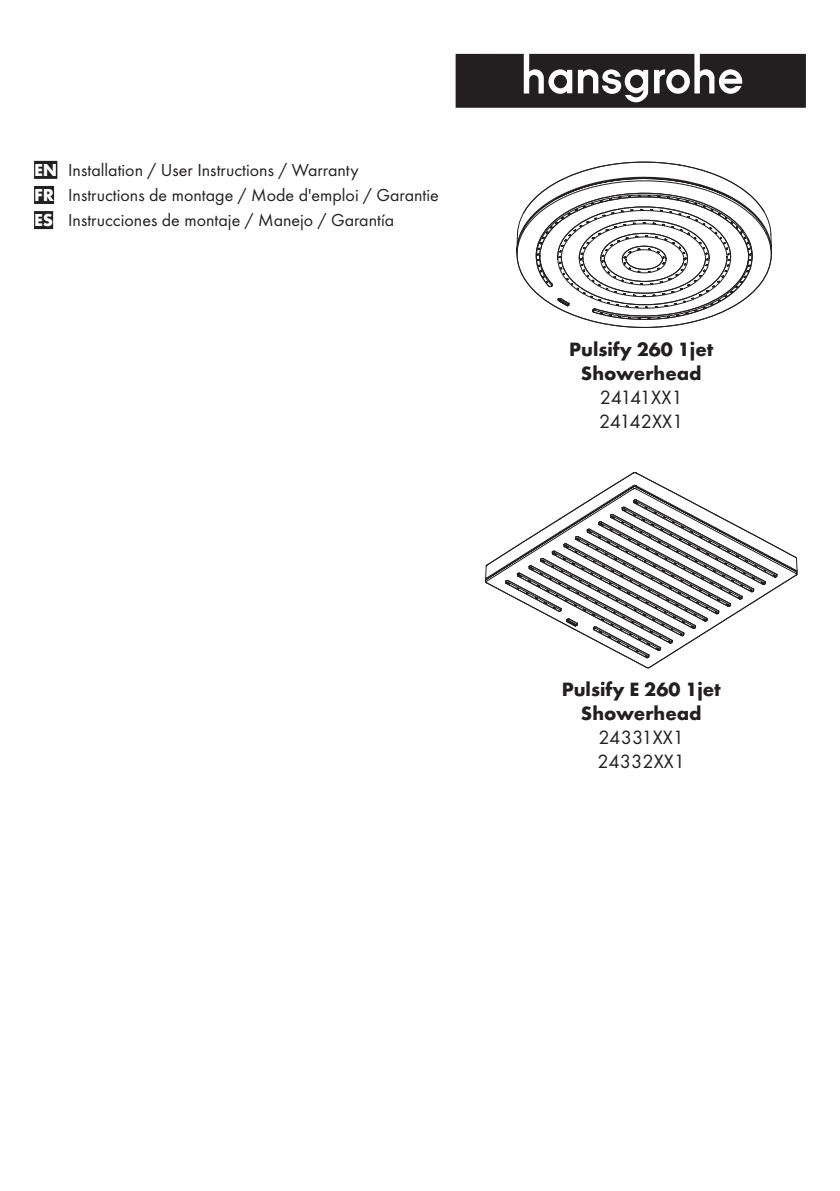
<style>
.page{position:relative;width:840px;height:1191px;background:#fff}
.page>*{position:absolute;margin:0;border:0;box-sizing:border-box;transform-origin:0 0}
.t1{font:700 20px/24px "Futura TOT";color:#231f20;text-align:center}
.t2{font:20px/24px "Futura TOT Boo";color:#231f20}
.t3{font:18px/25.2px "Futura TOT Boo";color:#231f20}
.s1{font-family:"Futura TOT";font-weight:700;color:#fff}
</style>
<div class="page">
<svg style="left:455px;top:54px;width:350px;height:54px;background:#474445"></svg>
<div style="left:34px;top:161px;width:23px;height:18px;background:#231f20"></div>
<div style="left:34px;top:186px;width:20px;height:18px;background:#231f20"></div>
<div style="left:34px;top:211px;width:19px;height:18px;background:#231f20"></div>
<svg style="left:485px;top:472px;width:312px;height:179px"></svg>
<svg style="left:516px;top:162px;width:255px;height:166px"></svg>
<p class="t3" style="left:34px;top:157px;width:406px"><span class="s1">EN</span> Installation / User Instructions / Warranty<br><span class="s1">FR</span> Instructions de montage / Mode d'emploi / Garantie<br><span class="s1">ES</span> Instrucciones de montaje / Manejo / Garantía</p>
<p class="t1" style="left:569px;top:337px;width:146px">Pulsify 260 1jet<br>Showerhead</p>
<p class="t2" style="left:598px;top:385px;width:86px">24141XX1<br>24142XX1</p>
<p class="t1" style="left:561px;top:676px;width:160px">Pulsify E 260 1jet<br>Showerhead</p>
<p class="t2" style="left:597px;top:725px;width:89px">24331XX1<br>24332XX1</p>
</div>
